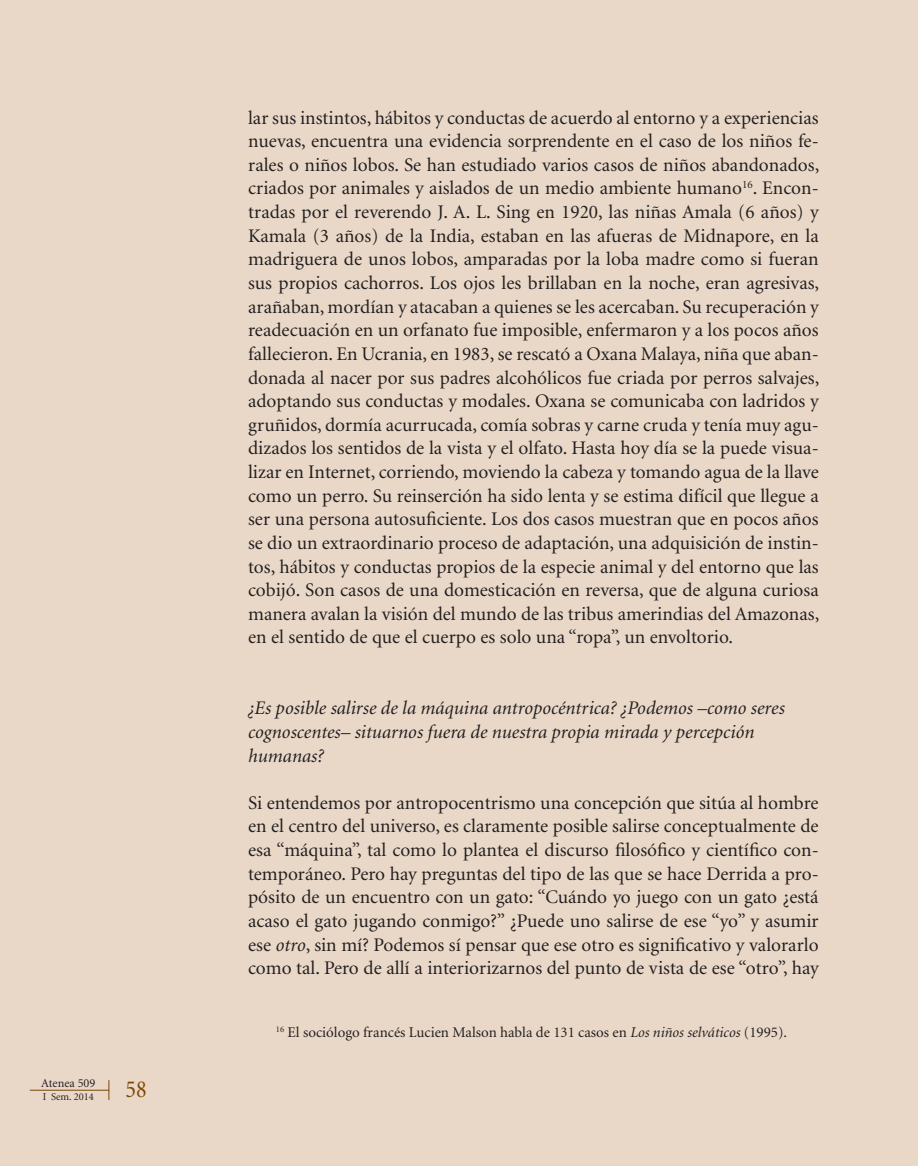
<style>
.page{position:relative;width:918px;height:1166px;background:#e9d8c7}
.page>*{position:absolute;margin:0;border:0;box-sizing:border-box;transform-origin:0 0}
.t1{font:24.5px "Minion";color:#7d4704;scale:.9 1}
.Texto_de_cuerpo_1ª_s{font:19.25px/23.6px "Minion";color:#231f20;text-align:justify}
.Texto_de_cuerpo_1ª_s-2{font:italic 19.25px "Minion";color:#231f20}
.Texto_nota_al_final{font:14.88px "Minion";color:#231f20}
.t2{font:12.25px "Minion";color:#231f20}
.t3{font:10.5px "Minion";color:#231f20}
.s1{font-style:italic}
</style>
<div class="page">
<hr style="left:30px;top:1090px;width:79px;height:1px;background:#7d4704">
<svg style="left:109px;top:1080px;width:1px;height:20px"></svg>
<p class="t2" style="left:41px;top:1077px;width:56px">Atenea 509</p>
<p class="t3" style="left:43px;top:1091px;width:53px">I Sem. 2014</p>
<p class="t1" style="left:126px;top:1077px;width:25px">58</p>
<p class="Texto_de_cuerpo_1ª_s" style="left:248px;top:106px;width:573px">lar sus instintos, hábitos y conductas de acuerdo al entorno y a experiencias nuevas, encuentra una evidencia sorprendente en el caso de los niños fe&shy;rales o niños lobos. Se han estudiado varios casos de niños abandonados, criados por animales y aislados de un medio ambiente humano<sup>16</sup>. Encon&shy;tradas por el reverendo J. A. L. Sing en 1920, las niñas Amala (6 años) y Kamala (3 años) de la India, estaban en las afueras de Midnapore, en la madriguera de unos lobos, amparadas por la loba madre como si fueran sus propios cachorros. Los ojos les brillaban en la noche, eran agresivas, arañaban, mordían y atacaban a quienes se les acercaban. Su recuperación y readecuación en un orfanato fue imposible, enfermaron y a los pocos años fallecieron. En Ucrania, en 1983, se rescató a Oxana Malaya, niña que aban&shy;donada al nacer por sus padres alcohólicos fue criada por perros salvajes, adoptando sus conductas y modales. Oxana se comunicaba con ladridos y gruñidos, dormía acurrucada, comía sobras y carne cruda y tenía muy agu&shy;dizados los sentidos de la vista y el olfato. Hasta hoy día se la puede visua&shy;lizar en Internet, corriendo, moviendo la cabeza y tomando agua de la llave como un perro. Su reinserción ha sido lenta y se estima difícil que llegue a ser una persona autosuficiente. Los dos casos muestran que en pocos años se dio un extraordinario proceso de adaptación, una adquisición de instin&shy;tos, hábitos y conductas propios de la especie animal y del entorno que las cobijó. Son casos de una domesticación en reversa, que de alguna curiosa manera avalan la visión del mundo de las tribus amerindias del Amazonas, en el sentido de que el cuerpo es solo una “ropa”, un envoltorio.</p>
<p class="Texto_de_cuerpo_1ª_s-2" style="left:248px;top:699px;width:538px">¿Es posible salirse de la máquina antropocéntrica? ¿Podemos –como seres</p>
<p class="Texto_de_cuerpo_1ª_s-2" style="left:248px;top:722px;width:508px">cognoscentes– situarnos fuera de nuestra propia mirada y percepción</p>
<p class="Texto_de_cuerpo_1ª_s-2" style="left:248px;top:746px;width:77px">humanas?</p>
<p class="Texto_de_cuerpo_1ª_s" style="left:248px;top:791px;width:572px">Si entendemos por antropocentrismo una concepción que sitúa al hombre en el centro del universo, es claramente posible salirse conceptualmente de esa “máquina”, tal como lo plantea el discurso filosófico y científico con&shy;temporáneo. Pero hay preguntas del tipo de las que se hace Derrida a pro&shy;pósito de un encuentro con un gato: “Cuándo yo juego con un gato ¿está acaso el gato jugando conmigo?” ¿Puede uno salirse de ese “yo” y asumir ese <span class="s1">otro</span>, sin mí? Podemos sí pensar que ese otro es significativo y valorarlo como tal. Pero de allí a interiorizarnos del punto de vista de ese “otro”, hay</p>
<p class="Texto_nota_al_final" style="left:276px;top:1024px;width:513px"><sup>16</sup> El sociólogo francés Lucien Malson habla de 131 casos en <span class="s1">Los niños selváticos</span> (1995).</p>
</div>
